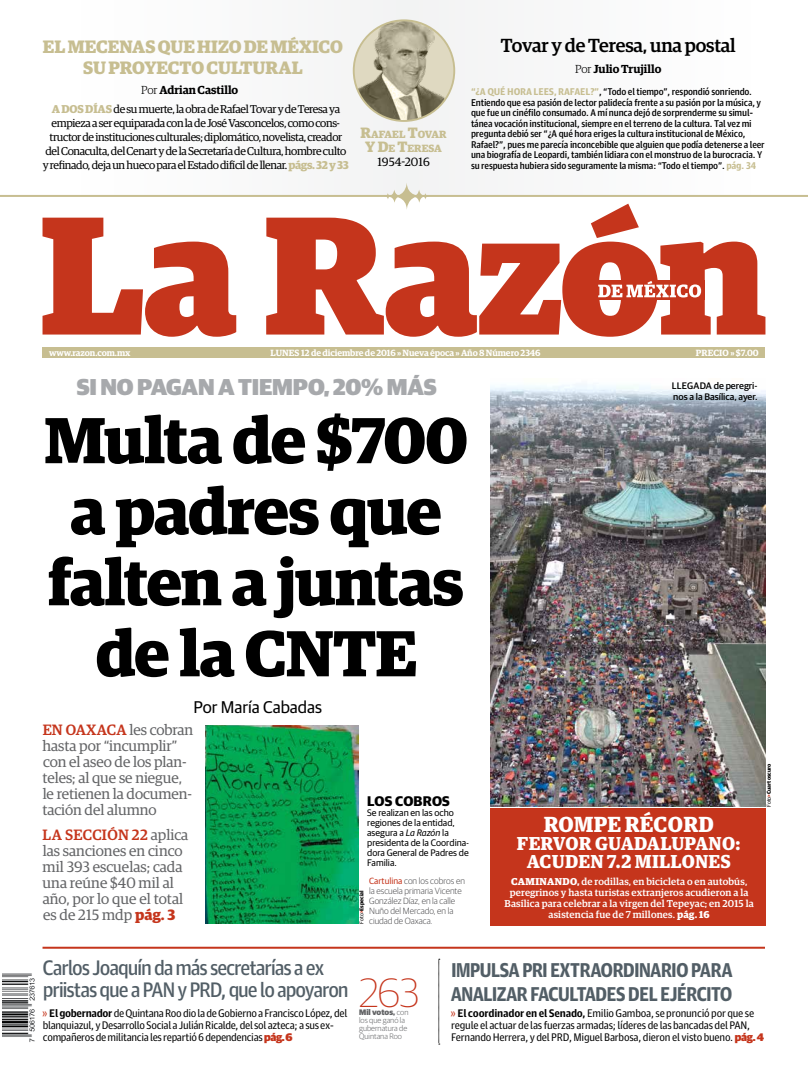
<style>
.page{position:relative;width:808px;height:1078px;background:#fff}
.page>*{position:absolute;margin:0;border:0;box-sizing:border-box;transform-origin:0 0}
.t1{font:700 65px/71px "Guardian Egyp";letter-spacing:-.02em;color:#000;text-align:center}
.t2{font:100 41px "Guardian Sans";color:#c5351c}
.t3{font:900 23px "Guardian Sans";letter-spacing:-.01em;color:#a7a9ac}
.t4{font:21px/22px "Guardian Agate Sans 4 D";letter-spacing:-.055em;color:#525e66}
.t5{font:900 21px "Guardian Text Egyp";letter-spacing:.005em;color:#fff}
.t6{font:700 20px/24px "Guardian Agate Sans 4 D";letter-spacing:-.05em;color:#525e66}
.t7{font:500 19px "Guardian Egyp";letter-spacing:-.01em;color:#000}
.t8{font:700 18px/20.5px "Guardian Egyp";letter-spacing:-.005em;color:#c7be91;text-align:center}
.t9{font:900 18px/18px "Guardian Text Egyp";letter-spacing:.01em;color:#fff;text-align:center}
.t10{font:17px "Guardian Sans";color:#000}
.t11{font:15px/16px "Guardian Egyp";letter-spacing:-.005em;color:#636466}
.t12{font:700 14px "Guardian Sans";letter-spacing:.015em;color:#000}
.t13{font:12px "Guardian Egyp";color:#000}
.t14{font:600 11.7px "Guardian Egyp";color:#000}
.t15{font:11.4px/14px "Guardian Egyp";letter-spacing:-.03em;color:#000;text-align:center}
.t16{font:11px/12px "Guardian Agate Sans 1";letter-spacing:-.03em;color:#000}
.t17{font:700 10.5px/14px "Guardian Egyp";color:#c7be91;text-align:center}
.t18{font:500 10px/11px "Guardian Egyp";letter-spacing:.015em;color:#fff;text-align:center}
.t19{font:500 9.8px/10.5px "Guardian Agate Sans";letter-spacing:-.02em;color:#000}
.t20{font:9.5px/10px "Guardian Sans";color:#000}
.t21{font:500 9.5px/10.5px "Guardian Sans";color:#000}
.t22{font:500 9.5px "Guardian Sans";letter-spacing:.02em;color:#000}
.t23{font:300 9px/10px "Guardian Sans";color:#4d4d4f}
.t24{font:600 9px "Guardian Egyp";letter-spacing:-.01em;color:#fff}
.t25{font:600 9px "Guardian Egyp";letter-spacing:.01em;color:#fff}
.t26{font:300 8px/8px "Guardian Sans";color:#636466}
.t27{font:700 5.5px "Guardian Sans";color:#000}
.s1{font-weight:300}
.s2{font-weight:700;color:#c7be91}
.s3{font-size:15px}
.s4{font-weight:900;color:#c7be91}
.s5{font-weight:500;color:#c5351c}
.s6{font-weight:700;color:#c5351c}
.s7{color:#c5351c}
.s8{font-weight:700}
.s9{font-family:"Guardian Sans";font-weight:900;color:#c5351c}
.s10{font-weight:400}
.s11{font-style:italic}
.s12{font-weight:400;color:#c5351c}
.s13{font-weight:900}
</style>
<div class="page">
<img style="left:3px;top:973px;width:32px;height:69px">
<hr style="left:43px;top:946px;width:722px;height:2px;background:#c5351c">
<img style="left:206px;top:725px;width:153px;height:198px">
<svg style="left:439px;top:958px;width:1px;height:86px"></svg>
<div style="left:0;top:0;width:808px;height:196px;background:#fafafb"></div>
<img style="left:354px;top:20px;width:98px;height:101px">
<div style="left:353px;top:19px;width:102px;height:103px;border:2px solid #c7be91;border-radius:50%"></div>
<hr style="left:0;top:195px;width:808px;height:2px;background:#c7be91">
<svg style="left:393px;top:182px;width:28px;height:28px"></svg>
<svg style="left:412px;top:189px;width:14px;height:14px"></svg>
<svg style="left:387px;top:189px;width:15px;height:14px"></svg>
<svg style="left:43px;top:203px;width:722px;height:133px"></svg>
<svg style="left:582px;top:281px;width:122px;height:19px"></svg>
<svg style="left:598px;top:281px;width:103px;height:16px"></svg>
<div style="left:43px;top:347px;width:722px;height:10px;background:#c7be91"></div>
<div style="left:490px;top:808px;width:275px;height:117px;background:#c5351c"></div>
<img style="left:490px;top:384px;width:275px;height:422px">
<svg style="left:422px;top:192px;width:7px;height:8px"></svg>
<svg style="left:384px;top:192px;width:7px;height:8px"></svg>
<h3 class="t8" style="left:43px;top:35px;width:301px">EL MECENAS QUE HIZO DE MÉXICO<br>SU PROYECTO CULTURAL</h3>
<p class="t14" style="left:141px;top:81px;width:99px"><span class="s1">Por</span> Adrian Castillo</p>
<p class="t15" style="left:43px;top:101px;width:308px"><span class="s2">A DOS DÍAS</span> de su muerte, la obra de Rafael Tovar y de Teresa ya empieza a ser equiparada con la de José Vasconcelos, como cons&shy;tructor de instituciones culturales; diplomático, novelista, creador del Conaculta, del Cenart y de la Secretaría de Cultura, hombre culto y refinado, deja un hueco para el Estado difícil de llenar.<span class="s2">págs. 32 y 33</span></p>
<p class="t17" style="left:361px;top:127px;width:87px"><span class="s3">R</span>AFAEL <span class="s3">T</span>OVAR<br><span class="s3">Y D</span>E <span class="s3">T</span>ERESA</p>
<p class="t13" style="left:377px;top:154px;width:54px">1954-2016</p>
<h3 class="t7" style="left:501px;top:32px;width:236px">Tovar y de Teresa, una postal</h3>
<p class="t14" style="left:575px;top:60px;width:88px"><span class="s1">Por</span> Julio Trujillo</p>
<p class="t19" style="left:471px;top:86px;width:295px"><span class="s4">“¿A QUÉ HORA LEES, RAFAEL?”</span>, “Todo el tiempo”, respondió sonriendo.<br>Entiendo que esa pasión de lector palidecía frente a su pasión por la música, y que fue un cinéfilo consumado. A mí nunca dejó de sorprenderme su simul&shy;tánea vocación institucional, siempre en el terreno de la cultura. Tal vez mi pregunta debió ser “¿A qué hora eriges la cultura institucional de México, Rafael?”, pues me parecía inconcebible que alguien que podía detenerse a leer una biografía de Leopardi, también lidiara con el monstruo de la burocracia. Y su respuesta hubiera sido seguramente la misma: “Todo el tiempo”. <span class="s4">pág. 34</span></p>
<p class="t24" style="left:49px;top:346px;width:83px">www.razon.com.mx</p>
<p class="t24" style="left:271px;top:346px;width:272px">LUNES 12 de diciembre de 2016 » Nueva época » Año 8 Número 2346</p>
<p class="t25" style="left:696px;top:346px;width:64px">PRECIO » $7.00</p>
<h3 class="t3" style="left:77px;top:369px;width:362px">SI NO PAGAN A TIEMPO, 20% MÁS</h3>
<h1 class="t1" style="left:44px;top:398px;width:425px">Multa de $700 a padres que falten a juntas de la CNTE</h1>
<h3 class="t10" style="left:193px;top:694px;width:130px">Por María Cabadas</h3>
<p class="t21" style="left:672px;top:380px;width:87px">LLEGADA de peregri&shy;nos a la Basílica, ayer.</p>
<p class="t22" style="left:693px;top:389px;width:66px">PIE ASHBD nas-</p>
<h3 class="t11" style="left:42px;top:720px;width:152px"><span class="s5">EN OAXACA</span> les cobran hasta por “incumplir” con el aseo de los plan&shy;teles; al que se niegue, le retienen la documen&shy;tación del alumno</h3>
<h3 class="t11" style="left:43px;top:825px;width:147px"><span class="s5">LA SECCIÓN 22</span> aplica las sanciones en cinco mil 393 escuelas; cada una reúne $40 mil al año, por lo que el total es de 215 mdp <span class="s6">pág. 3</span></h3>
<h3 class="t4" style="left:43px;top:954px;width:308px">Carlos Joaquín da más secretarías a ex priistas que a PAN y PRD, que lo apoyaron</h3>
<h3 class="t6" style="left:451px;top:957px;width:284px">IMPULSA PRI EXTRAORDINARIO PARA<br>ANALIZAR FACULTADES DEL EJÉRCITO</h3>
<p class="t16" style="left:42px;top:1005px;width:307px"><span class="s7">»</span> <span class="s8">El gobernador</span> de Quintana Roo dio la de Gobierno a Francisco López, del blanquiazul, y Desarrollo Social a Julián Ricalde, del sol azteca; a sus ex&shy;compañeros de militancia les repartió 6 dependencias <span class="s9">pág. 6</span></p>
<p class="t16" style="left:451px;top:1005px;width:315px"><span class="s7">»</span> <span class="s8">El coordinador en el Senado,</span> Emilio Gamboa, se pronunció por que se regule el actuar de las fuerzas armadas; líderes de las bancadas del PAN,<br>Fernando Herrera, y del PRD, Miguel Barbosa, dieron el visto bueno. <span class="s9">pág. 4</span></p>
<p class="t27" style="left:765px;top:806px;width:45px;rotate:-90deg"><span class="s10">Foto</span><span class="s7">&gt;</span>Cuartoscuro</p>
<h3 class="t12" style="left:367px;top:790px;width:84px">LOS COBROS</h3>
<p class="t20" style="left:367px;top:807px;width:104px">Se realizan en las ocho regiones de la entidad, asegura a <span class="s11">La Razón</span> la presidenta de la Coordina&shy;dora General de Padres de<br>Familia.</p>
<p class="t23" style="left:369px;top:874px;width:97px"><span class="s12">Cartulina</span> con los cobros en la escuela primaria Vicente<br>González Díaz, en la calle<br>Nuño del Mercado, en la ciudad de Oaxaca.</p>
<h3 class="t5" style="left:544px;top:806px;width:172px">ROMPE RÉCORD</h3>
<h3 class="t9" style="left:517px;top:832px;width:225px">FERVOR GUADALUPANO:<br>ACUDEN 7.2 MILLONES</h3>
<p class="t18" style="left:505px;top:874px;width:251px"><span class="s8">CAMINANDO,</span> de rodillas, en bicicleta o en autobús, peregrinos y hasta turistas extranjeros acudieron a la Basílica para celebrar a la virgen del Tepeyac; en 2015 la asistencia fue de 7 millones. <span class="s8">pág. 16</span></p>
<p class="t27" style="left:357px;top:923px;width:35px;rotate:-90deg"><span class="s10">Foto</span><span class="s7">&gt;</span>Especial</p>
<h2 class="t2" style="left:359px;top:964px;width:62px">263</h2>
<p class="t26" style="left:359px;top:1007px;width:51px"><span class="s13">Mil votos,</span> con los que ganó la gubernatura de<br>Quintana Roo</p>
</div>
